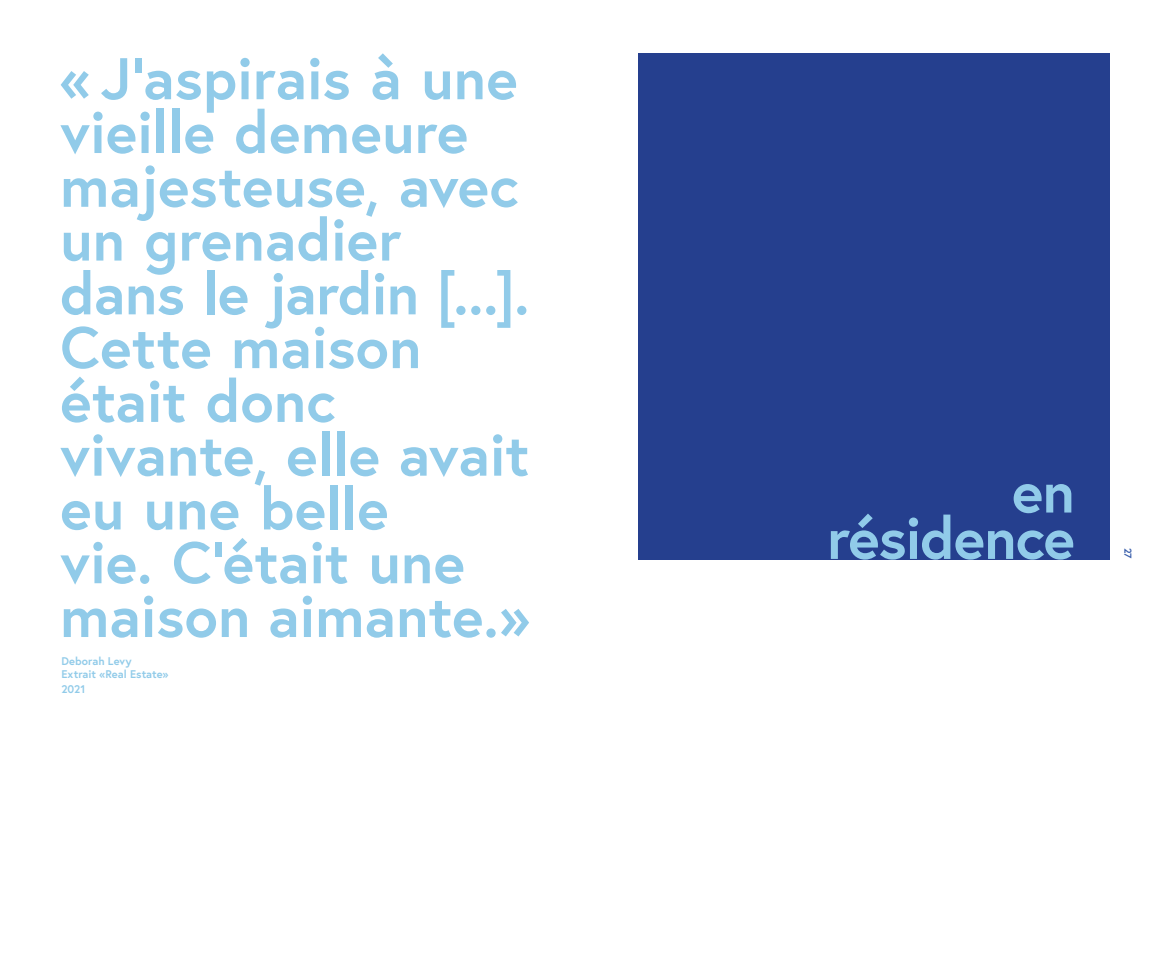
<style>
.page{position:relative;width:1170px;height:957px;background:#fff}
.page>*{position:absolute;margin:0;border:0;box-sizing:border-box;transform-origin:0 0}
.t1{font:700 58.62px/53.8px "Europa";color:#91cbe9}
.t2{font:700 58.62px/46.4px "Europa";letter-spacing:-.02em;color:#91cbe9;text-align:right}
.t3{font:700 11.12px/13.4px "Europa";letter-spacing:.005em;color:#91cbe9}
.t4{font:700 10px "Europa";color:#395eab}
</style>
<div class="page">
<div style="left:638px;top:53px;width:471px;height:506px;background:#253f8e"></div>
<p class="t1" style="left:60px;top:51px;width:470px">« J’aspirais à une vieille demeure majesteuse, avec un grenadier dans le jardin [...].<br>Cette maison était donc vivante, elle avait eu une belle<br>vie. C’était une maison aimante.»</p>
<p class="t3" style="left:61px;top:654px;width:109px">Deborah Levy<br>Extrait «Real Estate»</p>
<p class="t3" style="left:61px;top:682px;width:26px">2021</p>
<p class="t2" style="left:827px;top:468px;width:249px">en résidence</p>
<p class="t4" style="left:1134px;top:547px;width:12px;rotate:90deg">27</p>
</div>
